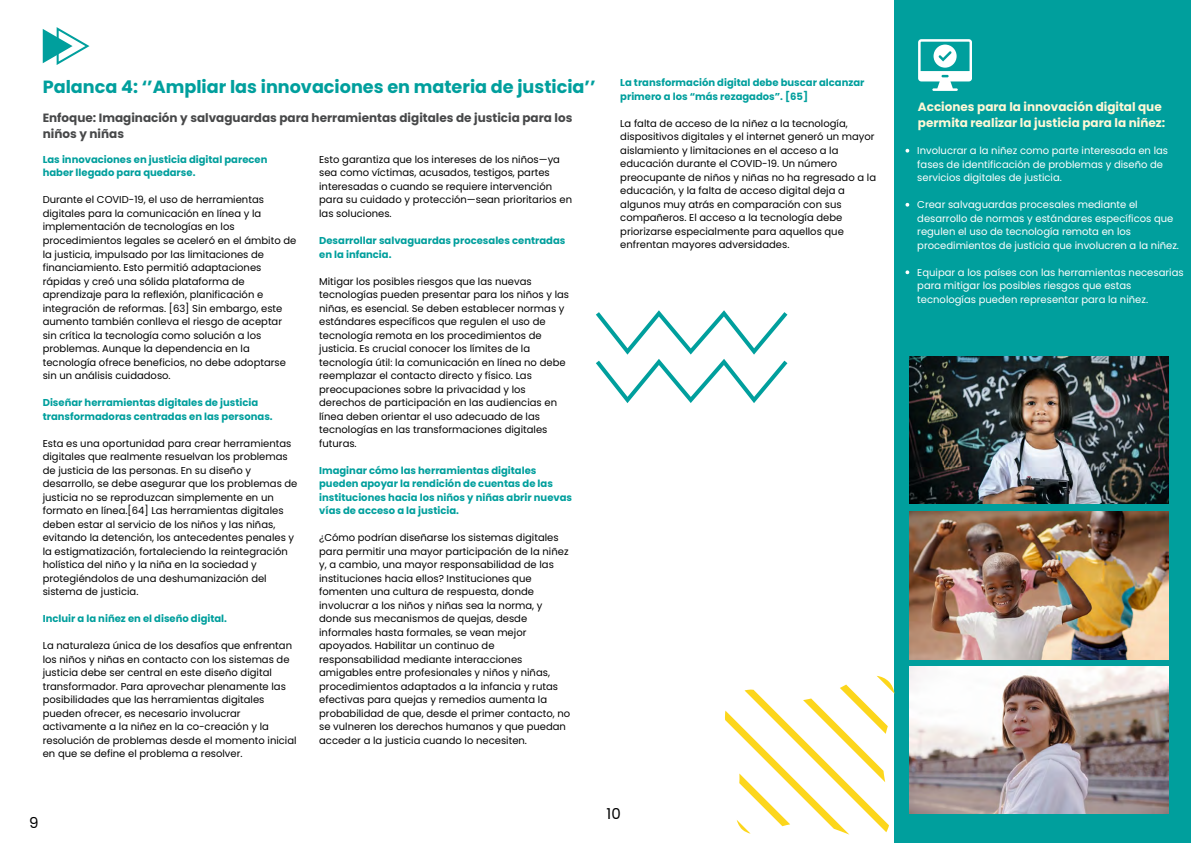
<style>
.page{position:relative;width:1191px;height:843px;background:#fff}
.page>*{position:absolute;margin:0;border:0;box-sizing:border-box;transform-origin:0 0}
.t1{font:700 17.6px "Poppins";color:#009f9d}
.t2{font:15px "Poppins";color:#000}
.t3{font:700 12px/16.5px "Poppins";color:#474849}
.t4{font:700 12px/16.5px "Poppins";color:#fef7d6}
.t5{font:10px/13.5px "Poppins";color:#000}
.t6{font:700 10px/13.5px "Poppins";color:#009f9d}
.t7{font:10px/13.5px "Poppins";color:#fff}
</style>
<div class="page">
<svg style="left:43px;top:27px;width:46px;height:38px"></svg>
<div style="left:894px;top:0;width:296px;height:842px;background:#009f9d"></div>
<img style="left:909px;top:511px;width:259px;height:148px">
<img style="left:909px;top:356px;width:259px;height:147px">
<img style="left:909px;top:666px;width:259px;height:147px">
<svg style="left:918px;top:39px;width:53px;height:52px"></svg>
<svg style="left:725px;top:675px;width:169px;height:160px"></svg>
<svg style="left:596px;top:310px;width:191px;height:93px"></svg>
<svg style="left:905px;top:149px;width:4px;height:3px"></svg>
<svg style="left:905px;top:203px;width:4px;height:3px"></svg>
<svg style="left:905px;top:270px;width:4px;height:4px"></svg>
<p class="t1" style="left:43px;top:74px;width:554px">Palanca 4: ‘’Ampliar las innovaciones en materia de justicia’’</p>
<p class="t3" style="left:43px;top:109px;width:531px">Enfoque: Imaginación y salvaguardas para herramientas digitales de justicia para los niños y niñas</p>
<h1 class="t6" style="left:43px;top:153px;width:226px">Las innovaciones en justicia digital parecen haber llegado para quedarse.</h1>
<h2 class="t5" style="left:43px;top:193px;width:255px">Durante el COVID-19, el uso de herramientas digitales para la comunicación en línea y la implementación de tecnologías en los procedimientos legales se aceleró en el ámbito de la justicia, impulsado por las limitaciones de financiamiento. Esto permitió adaptaciones rápidas y creó una sólida plataforma de aprendizaje para la reflexión, planificación e integración de reformas. [63] Sin embargo, este aumento también conlleva el riesgo de aceptar sin crítica la tecnología como solución a los problemas. Aunque la dependencia en la tecnología ofrece beneficios, no debe adoptarse sin un análisis cuidadoso.</h2>
<h3 class="t6" style="left:43px;top:396px;width:231px">Diseñar herramientas digitales de justicia transformadoras centradas en las personas.</h3>
<p class="t5" style="left:43px;top:436px;width:256px">Esta es una oportunidad para crear herramientas digitales que realmente resuelvan los problemas de justicia de las personas. En su diseño y desarrollo, se debe asegurar que los problemas de justicia no se reproduzcan simplemente en un formato en línea.[64] Las herramientas digitales deben estar al servicio de los niños y las niñas, evitando la detención, los antecedentes penales y la estigmatización, fortaleciendo la reintegración holística del niño y la niña en la sociedad y protegiéndolos de una deshumanización del sistema de justicia.</p>
<h3 class="t6" style="left:43px;top:612px;width:186px">Incluir a la niñez en el diseño digital.</h3>
<p class="t5" style="left:43px;top:639px;width:255px">La naturaleza única de los desafíos que enfrentan los niños y niñas en contacto con los sistemas de justicia debe ser central en este diseño digital transformador. Para aprovechar plenamente las posibilidades que las herramientas digitales pueden ofrecer, es necesario involucrar activamente a la niñez en la co-creación y la resolución de problemas desde el momento inicial en que se define el problema a resolver.</p>
<h3 class="t5" style="left:319px;top:153px;width:254px">Esto garantiza que los intereses de los niños—ya sea como víctimas, acusados, testigos, partes interesadas o cuando se requiere intervención para su cuidado y protección—sean prioritarios en las soluciones.</h3>
<p class="t6" style="left:319px;top:234px;width:248px">Desarrollar salvaguardas procesales centradas en la infancia.</p>
<p class="t5" style="left:319px;top:274px;width:251px">Mitigar los posibles riesgos que las nuevas tecnologías pueden presentar para los niños y las niñas, es esencial. Se deben establecer normas y estándares específicos que regulen el uso de tecnología remota en los procedimientos de justicia. Es crucial conocer los límites de la tecnología útil: la comunicación en línea no debe reemplazar el contacto directo y físico. Las preocupaciones sobre la privacidad y los derechos de participación en las audiencias en línea deben orientar el uso adecuado de las tecnologías en las transformaciones digitales futuras.</p>
<h3 class="t6" style="left:319px;top:463px;width:254px">Imaginar cómo las herramientas digitales pueden apoyar la rendición de cuentas de las instituciones hacia los niños y niñas abrir nuevas vías de acceso a la justicia.</h3>
<p class="t5" style="left:319px;top:531px;width:252px">¿Cómo podrían diseñarse los sistemas digitales para permitir una mayor participación de la niñez y, a cambio, una mayor responsabilidad de las instituciones hacia ellos? Instituciones que fomenten una cultura de respuesta, donde involucrar a los niños y niñas sea la norma, y donde sus mecanismos de quejas, desde informales hasta formales, se vean mejor apoyados. Habilitar un continuo de responsabilidad mediante interacciones amigables entre profesionales y niños y niñas, procedimientos adaptados a la infancia y rutas efectivas para quejas y remedios aumenta la probabilidad de que, desde el primer contacto, no se vulneren los derechos humanos y que puedan acceder a la justicia cuando lo necesiten.</p>
<h3 class="t6" style="left:620px;top:76px;width:246px">La transformación digital debe buscar alcanzar primero a los “más rezagados”. [65]</h3>
<p class="t5" style="left:620px;top:116px;width:257px">La falta de acceso de la niñez a la tecnología, dispositivos digitales y el internet generó un mayor aislamiento y limitaciones en el acceso a la educación durante el COVID-19. Un número preocupante de niños y niñas no ha regresado a la educación, y la falta de acceso digital deja a algunos muy atrás en comparación con sus compañeros. El acceso a la tecnología debe priorizarse especialmente para aquellos que enfrentan mayores adversidades.</p>
<p class="t2" style="left:29px;top:811px;width:11px">9</p>
<p class="t2" style="left:606px;top:803px;width:16px">10</p>
<p class="t4" style="left:917px;top:98px;width:249px">Acciones para la innovación digital que permita realizar la justicia para la niñez:</p>
<h3 class="t7" style="left:917px;top:144px;width:252px">Involucrar a la niñez como parte interesada en las fases de identificación de problemas y diseño de servicios digitales de justicia.</h3>
<p class="t7" style="left:917px;top:198px;width:263px">Crear salvaguardas procesales mediante el desarrollo de normas y estándares específicos que regulen el uso de tecnología remota en los procedimientos de justicia que involucren a la niñez.</p>
<p class="t7" style="left:917px;top:265px;width:268px">Equipar a los países con las herramientas necesarias para mitigar los posibles riesgos que estas tecnologías pueden representar para la niñez.</p>
</div>
